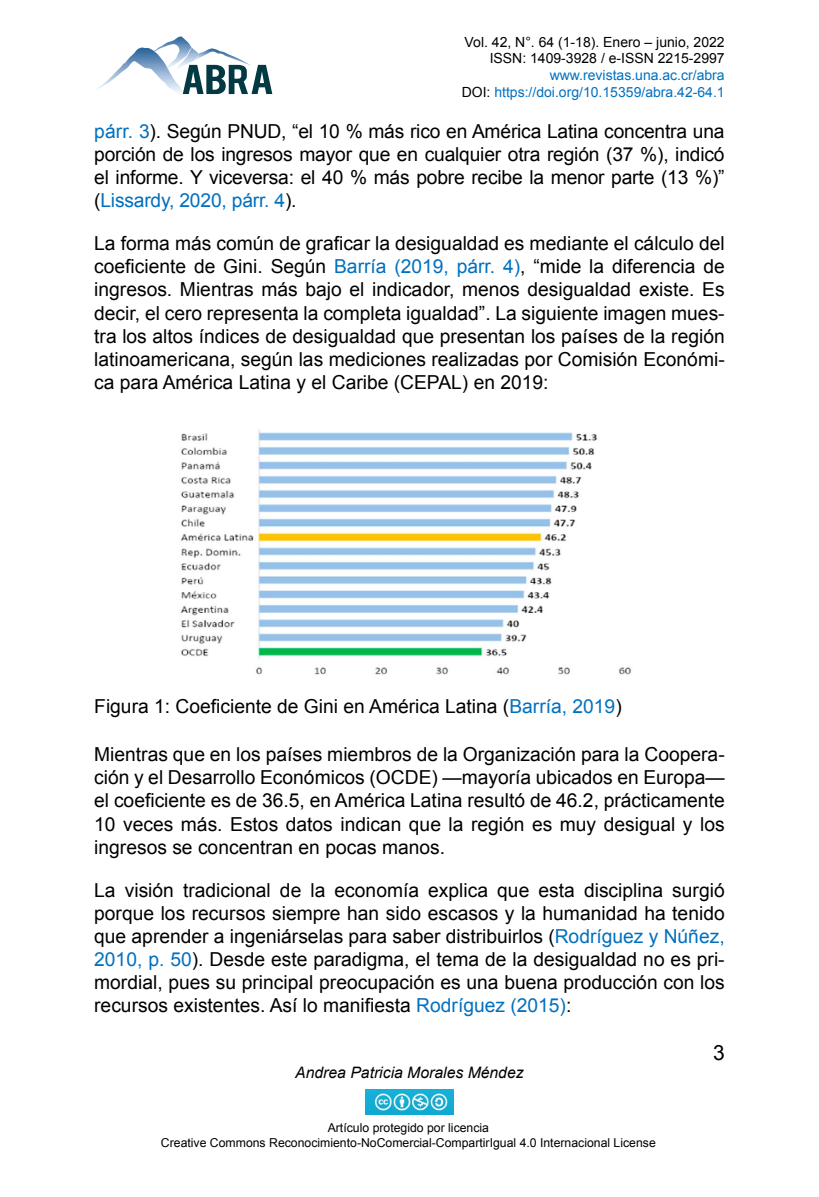
<style>
.page{position:relative;width:819px;height:1197px;background:#fff}
.page>*{position:absolute;margin:0;border:0;box-sizing:border-box;transform-origin:0 0}
.t1{font:21px "Arial";color:#000}
.t2{font:19.25px/23.1px "Arial";color:#000;text-align:justify}
.t3{font:italic 15.75px "Arial";color:#000}
.t4{font:14px/16.8px "Arial";color:#0070c0;text-align:right}
.t5{font:14px/16.8px "Arial";color:#000;text-align:right}
.t6{font:12.25px/14.7px "Arial";color:#000;text-align:center}
.s1{color:#000}
.s2{color:#0070c0}
</style>
<div class="page">
<img style="left:158px;top:36px;width:36px;height:18px">
<img style="left:98px;top:48px;width:86px;height:47px">
<img style="left:154px;top:51px;width:14px;height:19px">
<img style="left:194px;top:48px;width:34px;height:6px">
<svg style="left:183px;top:54px;width:89px;height:40px"></svg>
<img style="left:366px;top:1089px;width:88px;height:26px">
<img style="left:180px;top:430px;width:451px;height:245px">
<p class="t5" style="left:465px;top:33px;width:262px">Vol. 42, N°. 64 (1-18). Enero – junio, 2022<br>ISSN: 1409-3928 / e-ISSN 2215-2997</p>
<p class="t4" style="left:462px;top:67px;width:265px">www.revistas.una.ac.cr/abra<br><span class="s1">DOI:</span> https://doi.org/10.15359/abra.42-64.1</p>
<p class="t2" style="left:94px;top:120px;width:632px"><span class="s2">párr. 3</span>). Según PNUD, “el 10 % más rico en América Latina concentra una porción de los ingresos mayor que en cualquier otra región (37 %), indicó el informe. Y viceversa: el 40 % más pobre recibe la menor parte (13 %)” (<span class="s2">Lissardy, 2020, párr. 4</span>).</p>
<p class="t2" style="left:94px;top:232px;width:632px">La forma más común de graficar la desigualdad es mediante el cálculo del coeficiente de Gini. Según <span class="s2">Barría (2019, párr. 4)</span>, “mide la diferencia de ingresos. Mientras más bajo el indicador, menos desigualdad existe. Es decir, el cero representa la completa igualdad”. La siguiente imagen mues&shy;tra los altos índices de desigualdad que presentan los países de la región latinoamericana, según las mediciones realizadas por Comisión Económi&shy;ca para América Latina y el Caribe (CEPAL) en 2019:</p>
<p class="t2" style="left:94px;top:695px;width:529px">Figura 1: Coeficiente de Gini en América Latina (<span class="s2">Barría, 2019</span>)</p>
<p class="t2" style="left:94px;top:743px;width:632px">Mientras que en los países miembros de la Organización para la Coopera&shy;ción y el Desarrollo Económicos (OCDE) —mayoría ubicados en Europa— el coeficiente es de 36.5, en América Latina resultó de 46.2, prácticamente 10 veces más. Estos datos indican que la región es muy desigual y los ingresos se concentran en pocas manos.</p>
<p class="t2" style="left:94px;top:879px;width:632px">La visión tradicional de la economía explica que esta disciplina surgió porque los recursos siempre han sido escasos y la humanidad ha tenido que aprender a ingeniárselas para saber distribuirlos (<span class="s2">Rodríguez y Núñez, 2010, p. 50</span>). Desde este paradigma, el tema de la desigualdad no es pri&shy;mordial, pues su principal preocupación es una buena producción con los recursos existentes. Así lo manifiesta <span class="s2">Rodríguez (2015)</span>:</p>
<p class="t3" style="left:295px;top:1062px;width:230px">Andrea Patricia Morales Méndez</p>
<p class="t6" style="left:161px;top:1121px;width:496px">Artículo protegido por licencia<br>Creative Commons Reconocimiento-NoComercial-CompartirIgual 4.0 Internacional License</p>
<p class="t1" style="left:713px;top:1039px;width:13px">3</p>
</div>
